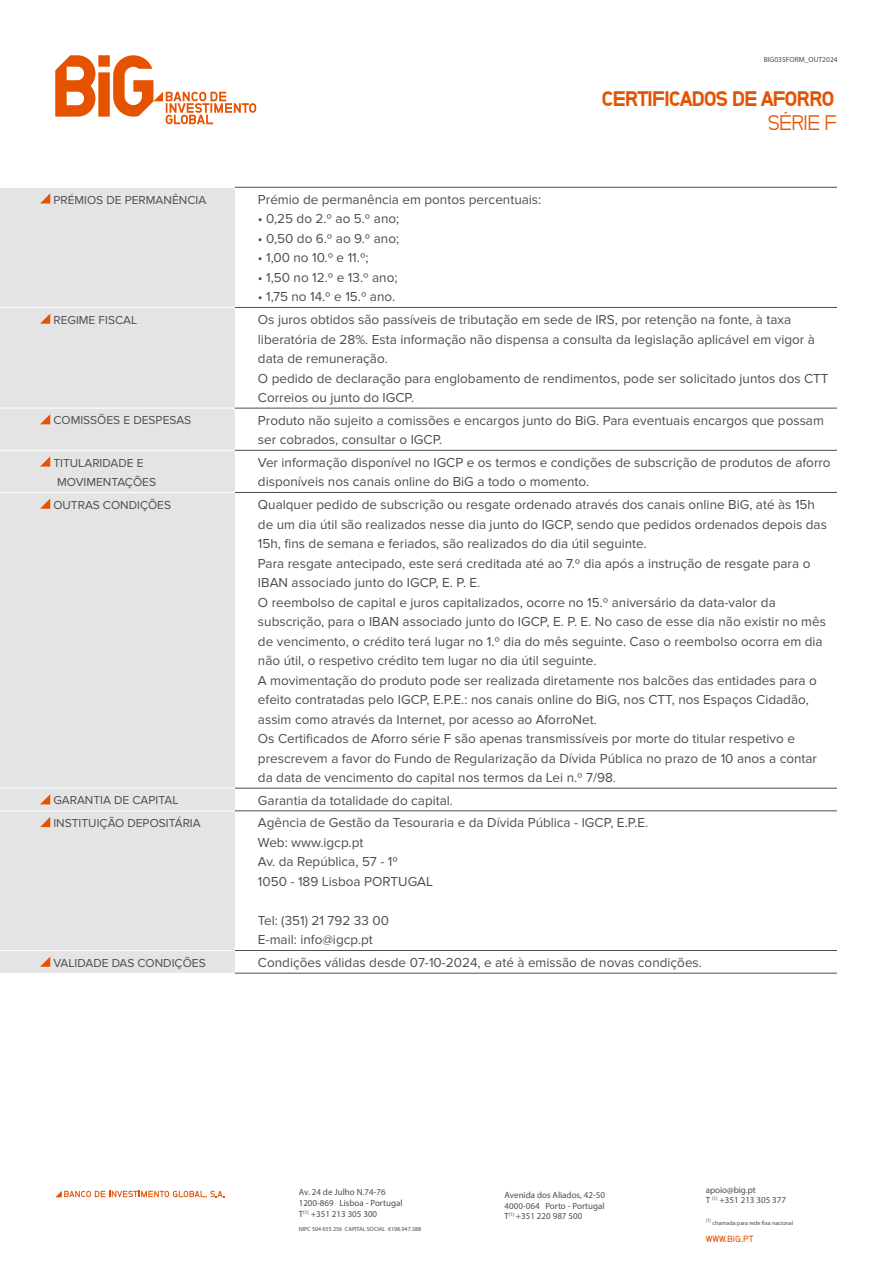
<style>
.page{position:relative;width:893px;height:1263px;background:#fff}
.page>*{position:absolute;margin:0;border:0;box-sizing:border-box;transform-origin:0 0}
.t1{font:900 21px "NB Grotesk";letter-spacing:-.055em;color:#e65300}
.t2{font:21px "NB Grotesk";letter-spacing:-.055em;color:#e65300}
.t3{font:13.5px/19.5px "Proxima Nova";color:#4d4d4f}
.t4{font:12px/19.5px "Proxima Nova";color:#4d4d4f}
.t5{font:9px/10.8px "Myriad Pro";color:#4d4d4f}
.t6{font:9px "NB Grotesk Sem Bol";letter-spacing:.015em;color:#e65300}
.t7{font:7.5px "Myriad Pro";color:#4d4d4f}
.t8{font:6px "Myriad Pro";color:#4d4d4f}
.t9{font:5.25px "Myriad Pro";color:#4d4d4f}
</style>
<div class="page">
<svg style="left:55px;top:55px;width:201px;height:69px"></svg>
<svg style="left:55px;top:1191px;width:169px;height:7px"></svg>
<div style="left:0;top:188px;width:235px;height:785px;background:#e5e4e4"></div>
<hr style="left:0;top:307px;width:235px;height:1px;background:#fff">
<hr style="left:0;top:408px;width:235px;height:1px;background:#fff">
<hr style="left:0;top:450px;width:235px;height:1px;background:#fff">
<hr style="left:0;top:492px;width:235px;height:1px;background:#fff">
<hr style="left:0;top:788px;width:235px;height:1px;background:#fff">
<hr style="left:0;top:810px;width:235px;height:1px;background:#fff">
<hr style="left:0;top:950px;width:235px;height:1px;background:#fff">
<hr style="left:235px;top:187px;width:602px;height:1px;background:#4d4d4f">
<hr style="left:235px;top:307px;width:602px;height:1px;background:#4d4d4f">
<hr style="left:235px;top:408px;width:602px;height:1px;background:#4d4d4f">
<hr style="left:235px;top:450px;width:602px;height:1px;background:#4d4d4f">
<hr style="left:235px;top:492px;width:602px;height:1px;background:#4d4d4f">
<hr style="left:235px;top:788px;width:602px;height:1px;background:#4d4d4f">
<hr style="left:235px;top:810px;width:602px;height:1px;background:#4d4d4f">
<hr style="left:235px;top:950px;width:602px;height:1px;background:#4d4d4f">
<hr style="left:235px;top:973px;width:602px;height:1px;background:#4d4d4f">
<svg style="left:40px;top:193px;width:10px;height:11px"></svg>
<svg style="left:40px;top:313px;width:10px;height:11px"></svg>
<svg style="left:40px;top:414px;width:10px;height:10px"></svg>
<svg style="left:40px;top:456px;width:10px;height:10px"></svg>
<svg style="left:40px;top:498px;width:10px;height:11px"></svg>
<svg style="left:40px;top:794px;width:10px;height:10px"></svg>
<svg style="left:40px;top:817px;width:10px;height:10px"></svg>
<svg style="left:40px;top:956px;width:10px;height:11px"></svg>
<p class="t7" style="left:764px;top:55px;width:76px">BIG035FORM_OUT2024</p>
<h1 class="t1" style="left:601px;top:87px;width:235px">CERTIFICADOS DE AFORRO</h1>
<h1 class="t2" style="left:768px;top:110px;width:71px">SÉRIE F</h1>
<p class="t4" style="left:53px;top:190px;width:154px">PRÉMIOS DE PERMANÊNCIA</p>
<p class="t3" style="left:258px;top:190px;width:285px">Prémio de permanência em pontos percentuais:</p>
<p class="t3" style="left:258px;top:209px;width:143px">• 0,25 do 2.º ao 5.º ano;</p>
<p class="t3" style="left:258px;top:229px;width:143px">• 0,50 do 6.º ao 9.º ano;</p>
<p class="t3" style="left:258px;top:248px;width:112px">• 1,00 no 10.º e 11.º;</p>
<p class="t3" style="left:258px;top:268px;width:141px">• 1,50 no 12.º e 13.º ano;</p>
<p class="t3" style="left:258px;top:287px;width:139px">• 1,75 no 14.º e 15.º ano.</p>
<p class="t4" style="left:53px;top:310px;width:85px">REGIME FISCAL</p>
<p class="t3" style="left:258px;top:310px;width:572px">Os juros obtidos são passíveis de tributação em sede de IRS, por retenção na fonte, à taxa liberatória de 28%. Esta informação não dispensa a consulta da legislação aplicável em vigor à data de remuneração.<br>O pedido de declaração para englobamento de rendimentos, pode ser solicitado juntos dos CTT Correios ou junto do IGCP.</p>
<p class="t4" style="left:53px;top:411px;width:139px">COMISSÕES E DESPESAS</p>
<p class="t3" style="left:258px;top:411px;width:567px">Produto não sujeito a comissões e encargos junto do BiG. Para eventuais encargos que possam ser cobrados, consultar o IGCP.</p>
<p class="t4" style="left:57px;top:453px;width:101px;text-indent:-4px">TITULARIDADE E<br>MOVIMENTAÇÕES</p>
<p class="t3" style="left:258px;top:453px;width:574px">Ver informação disponível no IGCP e os termos e condições de subscrição de produtos de aforro disponíveis nos canais online do BiG a todo o momento.</p>
<p class="t4" style="left:53px;top:495px;width:119px">OUTRAS CONDIÇÕES</p>
<p class="t3" style="left:258px;top:495px;width:570px">Qualquer pedido de subscrição ou resgate ordenado através dos canais online BiG, até às 15h de um dia útil são realizados nesse dia junto do IGCP, sendo que pedidos ordenados depois das 15h, fins de semana e feriados, são realizados do dia útil seguinte.<br>Para resgate antecipado, este será creditada até ao 7.º dia após a instrução de resgate para o IBAN associado junto do IGCP, E. P. E.<br>O reembolso de capital e juros capitalizados, ocorre no 15.º aniversário da data-valor da subscrição, para o IBAN associado junto do IGCP, E. P. E. No caso de esse dia não existir no mês de vencimento, o crédito terá lugar no 1.º dia do mês seguinte. Caso o reembolso ocorra em dia não útil, o respetivo crédito tem lugar no dia útil seguinte.<br>A movimentação do produto pode ser realizada diretamente nos balcões das entidades para o efeito contratadas pelo IGCP, E.P.E.: nos canais online do BiG, nos CTT, nos Espaços Cidadão, assim como através da Internet, por acesso ao AforroNet.<br>Os Certificados de Aforro série F são apenas transmissíveis por morte do titular respetivo e prescrevem a favor do Fundo de Regularização da Dívida Pública no prazo de 10 anos a contar da data de vencimento do capital nos termos da Lei n.º 7/98.</p>
<p class="t4" style="left:53px;top:791px;width:127px">GARANTIA DE CAPITAL</p>
<p class="t3" style="left:258px;top:791px;width:197px">Garantia da totalidade do capital.</p>
<p class="t4" style="left:53px;top:813px;width:149px">INSTITUIÇÃO DEPOSITÁRIA</p>
<p class="t3" style="left:258px;top:813px;width:392px">Agência de Gestão da Tesouraria e da Dívida Pública - IGCP, E.P.E.<br>Web: www.igcp.pt<br>Av. da República, 57 - 1º<br>1050 - 189 Lisboa PORTUGAL</p>
<p class="t3" style="left:258px;top:911px;width:133px">Tel: (351) 21 792 33 00<br>E-mail: info@igcp.pt</p>
<p class="t4" style="left:53px;top:953px;width:154px">VALIDADE DAS CONDIÇÕES</p>
<p class="t3" style="left:258px;top:953px;width:445px">Condições válidas desde 07-10-2024, e até à emissão de novas condições.</p>
<p class="t5" style="left:299px;top:1186px;width:105px">Av. 24 de Julho N.74-76<br>1200-869 Lisboa - Portugal<br>T<sup>(1)</sup> +351 213 305 300</p>
<p class="t8" style="left:299px;top:1225px;width:124px">NIPC 504 655 256 CAPITAL SOCIAL €198.947.388</p>
<p class="t5" style="left:505px;top:1189px;width:102px;text-align:justify">Avenida dos Aliados, 42-50<br>4000-064 Porto - Portugal T<sup>(1)</sup> +351 220 987 500</p>
<p class="t5" style="left:706px;top:1184px;width:82px">apoio@big.pt<br>T <sup>(1)</sup> +351 213 305 377</p>
<p class="t9" style="left:706px;top:1217px;width:7px">(1)</p>
<p class="t8" style="left:713px;top:1219px;width:82px">chamada para rede fixa nacional</p>
<p class="t6" style="left:706px;top:1233px;width:49px">WWW.BiG.PT</p>
</div>
